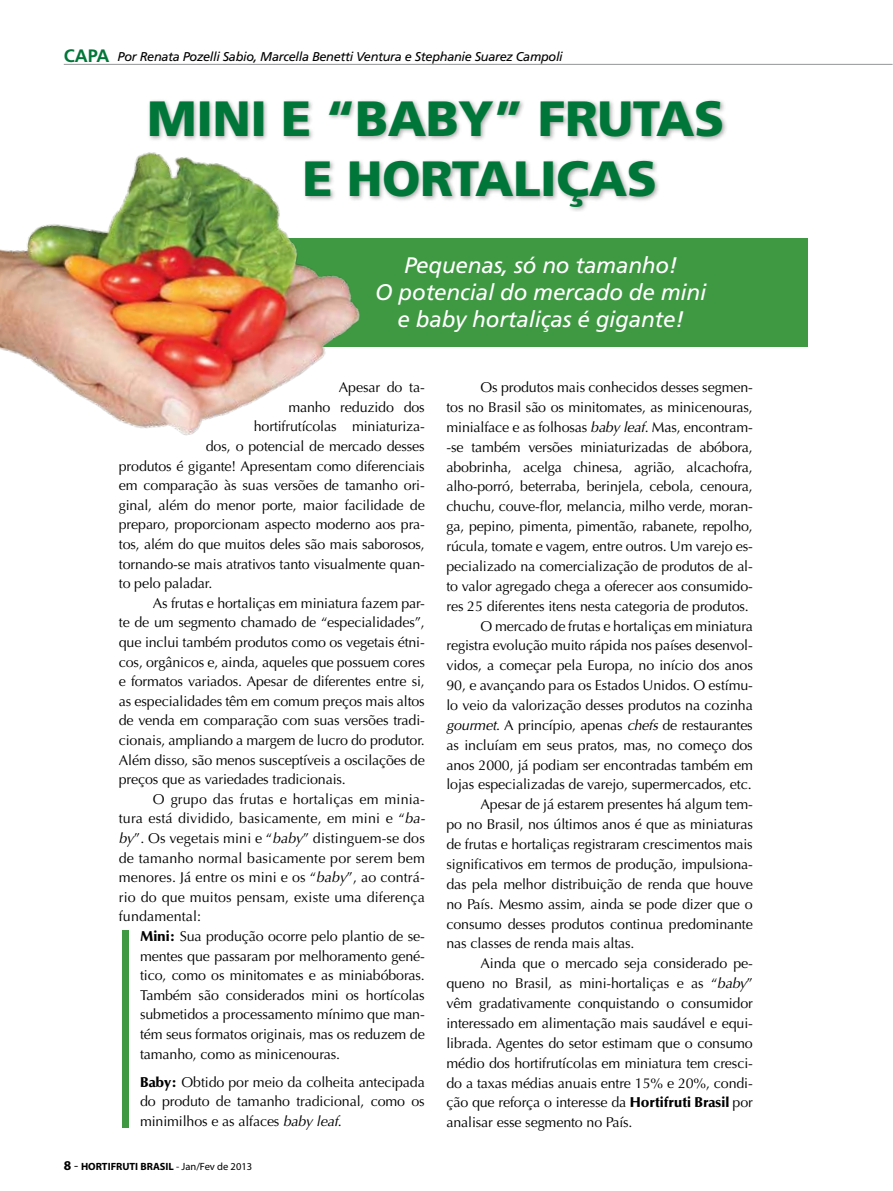
<style>
.page{position:relative;width:893px;height:1191px;background:#fff}
.page>*{position:absolute;margin:0;border:0;box-sizing:border-box;transform-origin:0 0}
.t1{font:900 49.5px/59.4px "Frutiger";letter-spacing:-.01em;color:#007739}
.t2{font:italic 22.5px/27px "Frutiger";letter-spacing:-.01em;color:#fff;text-align:center}
.t3{font:700 18px "Frutiger";color:#007739}
.t4{font:14.25px/19.6px "Optima";letter-spacing:-.01em;color:#000;text-align:justify}
.t5{font:14.25px "Optima";letter-spacing:.01em;color:#000}
.t6{font:italic 12.75px "Frutiger";letter-spacing:-.025em;color:#000}
.t7{font:700 10.5px "Myriad";color:#000}
.s1{font-style:italic}
.s2{font-weight:900}
.s3{font-size:13.5px}
.s4{font-weight:400;font-size:13.5px}
.s5{font-weight:400}
</style>
<div class="page">
<div style="left:149px;top:238px;width:659px;height:109px;background:#3f9942"></div>
<div style="left:147px;top:98px;width:581px;height:114px;background:#000;opacity:.35"></div>
<img style="left:0;top:98px;width:429px;height:338px">
<div style="left:122px;top:930px;width:6px;height:197px;background:#3f9942"></div>
<hr style="left:64px;top:64px;width:829px;height:1px;background:#939598">
<p class="t3" style="left:64px;top:45px;width:47px">CAPA</p>
<p class="t6" style="left:118px;top:49px;width:447px">Por Renata Pozelli Sabio, Marcella Benetti Ventura e Stephanie Suarez Campoli</p>
<h1 class="t1" style="left:303px;top:88px;width:423px;text-indent:-155px">MINI E “BABY” FRUTAS<br>E HORTALIÇAS</h1>
<h2 class="t2" style="left:375px;top:252px;width:333px">Pequenas, só no tamanho!<br>O potencial do mercado de mini e baby hortaliças é gigante!</h2>
<p class="t4" style="left:339px;top:378px;width:87px">Apesar do ta-</p>
<p class="t4" style="left:288px;top:397px;width:138px">manho reduzido dos</p>
<p class="t4" style="left:254px;top:417px;width:172px">hortifrutícolas miniaturiza-</p>
<p class="t4" style="left:206px;top:436px;width:220px">dos, o potencial de mercado desses</p>
<p class="t4" style="left:119px;top:456px;width:307px">produtos é gigante! Apresentam como diferenciais</p>
<p class="t4" style="left:119px;top:476px;width:307px">em comparação às suas versões de tamanho ori-</p>
<p class="t4" style="left:119px;top:495px;width:308px">ginal, além do menor porte, maior facilidade de</p>
<p class="t4" style="left:119px;top:515px;width:307px">preparo, proporcionam aspecto moderno aos pra-</p>
<p class="t4" style="left:119px;top:534px;width:308px">tos, além do que muitos deles são mais saborosos,</p>
<p class="t4" style="left:119px;top:554px;width:308px">tornando-se mais atrativos tanto visualmente quan-</p>
<p class="t4" style="left:119px;top:573px;width:95px">to pelo paladar.</p>
<p class="t4" style="left:153px;top:593px;width:273px">As frutas e hortaliças em miniatura fazem par-</p>
<p class="t4" style="left:119px;top:613px;width:308px">te de um segmento chamado de “especialidades”,</p>
<p class="t4" style="left:119px;top:632px;width:308px">que inclui também produtos como os vegetais étni-</p>
<p class="t4" style="left:119px;top:652px;width:308px">cos, orgânicos e, ainda, aqueles que possuem cores</p>
<p class="t4" style="left:119px;top:671px;width:307px">e formatos variados. Apesar de diferentes entre si,</p>
<p class="t4" style="left:119px;top:691px;width:307px">as especialidades têm em comum preços mais altos</p>
<p class="t4" style="left:119px;top:711px;width:308px">de venda em comparação com suas versões tradi-</p>
<p class="t4" style="left:119px;top:730px;width:307px">cionais, ampliando a margem de lucro do produtor.</p>
<p class="t4" style="left:119px;top:750px;width:307px">Além disso, são menos susceptíveis a oscilações de</p>
<p class="t4" style="left:119px;top:769px;width:229px">preços que as variedades tradicionais.</p>
<p class="t5" style="left:153px;top:790px;width:273px">O grupo das frutas e hortaliças em minia-</p>
<p class="t5" style="left:119px;top:810px;width:308px">tura está dividido, basicamente, em mini e “<span class="s1">ba-</span></p>
<p class="t5" style="left:119px;top:830px;width:308px"><span class="s1">by</span>”. Os vegetais mini e “<span class="s1">baby</span>” distinguem-se dos</p>
<p class="t5" style="left:119px;top:849px;width:308px">de tamanho normal basicamente por serem bem</p>
<p class="t5" style="left:119px;top:869px;width:307px">menores. Já entre os mini e os “<span class="s1">baby</span>”, ao contrá-</p>
<p class="t5" style="left:119px;top:888px;width:308px">rio do que muitos pensam, existe uma diferença</p>
<p class="t5" style="left:119px;top:908px;width:84px">fundamental:</p>
<p class="t4" style="left:140px;top:926px;width:286px"><span class="s2">Mini:</span> Sua produção ocorre pelo plantio de se-</p>
<p class="t4" style="left:140px;top:946px;width:286px">mentes que passaram por melhoramento gené-</p>
<p class="t4" style="left:140px;top:965px;width:286px">tico, como os minitomates e as miniabóboras.</p>
<p class="t4" style="left:140px;top:985px;width:286px">Também são considerados mini os hortícolas</p>
<p class="t4" style="left:140px;top:1005px;width:286px">submetidos a processamento mínimo que man-</p>
<p class="t4" style="left:140px;top:1024px;width:286px">tém seus formatos originais, mas os reduzem de</p>
<p class="t4" style="left:140px;top:1044px;width:202px">tamanho, como as minicenouras.</p>
<p class="t4" style="left:140px;top:1072px;width:286px"><span class="s2">Baby:</span> Obtido por meio da colheita antecipada do produto de tamanho tradicional, como os minimilhos e as alfaces <span class="s1">baby leaf</span>.</p>
<p class="t4" style="left:480px;top:377px;width:274px">Os produtos mais conhecidos desses segmen-</p>
<p class="t4" style="left:446px;top:397px;width:308px">tos no Brasil são os minitomates, as minicenouras,</p>
<p class="t4" style="left:446px;top:417px;width:308px">minialface e as folhosas <span class="s1">baby leaf</span>. Mas, encontram-</p>
<p class="t4" style="left:446px;top:437px;width:308px">-se também versões miniaturizadas de abóbora,</p>
<p class="t4" style="left:446px;top:457px;width:308px">abobrinha, acelga chinesa, agrião, alcachofra,</p>
<p class="t4" style="left:446px;top:477px;width:308px">alho-porró, beterraba, berinjela, cebola, cenoura,</p>
<p class="t4" style="left:446px;top:497px;width:308px">chuchu, couve-flor, melancia, milho verde, moran-</p>
<p class="t4" style="left:446px;top:517px;width:308px">ga, pepino, pimenta, pimentão, rabanete, repolho,</p>
<p class="t4" style="left:446px;top:536px;width:308px">rúcula, tomate e vagem, entre outros. Um varejo es-</p>
<p class="t4" style="left:446px;top:556px;width:308px">pecializado na comercialização de produtos de al-</p>
<p class="t4" style="left:446px;top:576px;width:308px">to valor agregado chega a oferecer aos consumido-</p>
<p class="t4" style="left:446px;top:596px;width:304px">res 25 diferentes itens nesta categoria de produtos.</p>
<p class="t4" style="left:480px;top:616px;width:274px">O mercado de frutas e hortaliças em miniatura</p>
<p class="t4" style="left:446px;top:636px;width:308px">registra evolução muito rápida nos países desenvol-</p>
<p class="t4" style="left:446px;top:656px;width:308px">vidos, a começar pela Europa, no início dos anos</p>
<p class="t4" style="left:446px;top:675px;width:308px">90, e avançando para os Estados Unidos. O estímu-</p>
<p class="t4" style="left:446px;top:695px;width:308px">lo veio da valorização desses produtos na cozinha</p>
<p class="t4" style="left:446px;top:715px;width:308px"><span class="s1">gourmet</span>. A princípio, apenas <span class="s1">chefs</span> de restaurantes</p>
<p class="t4" style="left:446px;top:735px;width:308px">as incluíam em seus pratos, mas, no começo dos</p>
<p class="t4" style="left:446px;top:755px;width:308px">anos 2000, já podiam ser encontradas também em</p>
<p class="t4" style="left:446px;top:775px;width:307px">lojas especializadas de varejo, supermercados, etc.</p>
<p class="t4" style="left:480px;top:795px;width:274px">Apesar de já estarem presentes há algum tem-</p>
<p class="t4" style="left:446px;top:814px;width:308px">po no Brasil, nos últimos anos é que as miniaturas</p>
<p class="t4" style="left:446px;top:834px;width:308px">de frutas e hortaliças registraram crescimentos mais</p>
<p class="t4" style="left:446px;top:854px;width:308px">significativos em termos de produção, impulsiona-</p>
<p class="t4" style="left:446px;top:874px;width:308px">das pela melhor distribuição de renda que houve</p>
<p class="t4" style="left:446px;top:894px;width:308px">no País. Mesmo assim, ainda se pode dizer que o</p>
<p class="t4" style="left:446px;top:914px;width:308px">consumo desses produtos continua predominante</p>
<p class="t4" style="left:446px;top:934px;width:190px">nas classes de renda mais altas.</p>
<p class="t4" style="left:480px;top:954px;width:274px">Ainda que o mercado seja considerado pe-</p>
<p class="t4" style="left:446px;top:973px;width:308px">queno no Brasil, as mini-hortaliças e as “<span class="s1">baby</span>”</p>
<p class="t4" style="left:446px;top:993px;width:308px">vêm gradativamente conquistando o consumidor</p>
<p class="t4" style="left:446px;top:1013px;width:308px">interessado em alimentação mais saudável e equi-</p>
<p class="t4" style="left:446px;top:1033px;width:308px">librada. Agentes do setor estimam que o consumo</p>
<p class="t4" style="left:446px;top:1053px;width:308px">médio dos hortifrutícolas em miniatura tem cresci-</p>
<p class="t4" style="left:446px;top:1073px;width:308px">do a taxas médias anuais entre 15% e 20%, condi-</p>
<p class="t4" style="left:446px;top:1093px;width:308px">ção que reforça o interesse da <span class="s2">Hortifruti Brasil</span> por</p>
<p class="t4" style="left:446px;top:1112px;width:188px">analisar esse segmento no País.</p>
<p class="t7" style="left:64px;top:1161px;width:190px"><span class="s3">8</span> <span class="s4">-</span> HORTIFRUTI BRASIL <span class="s5">- Jan/Fev de 2013</span></p>
</div>
